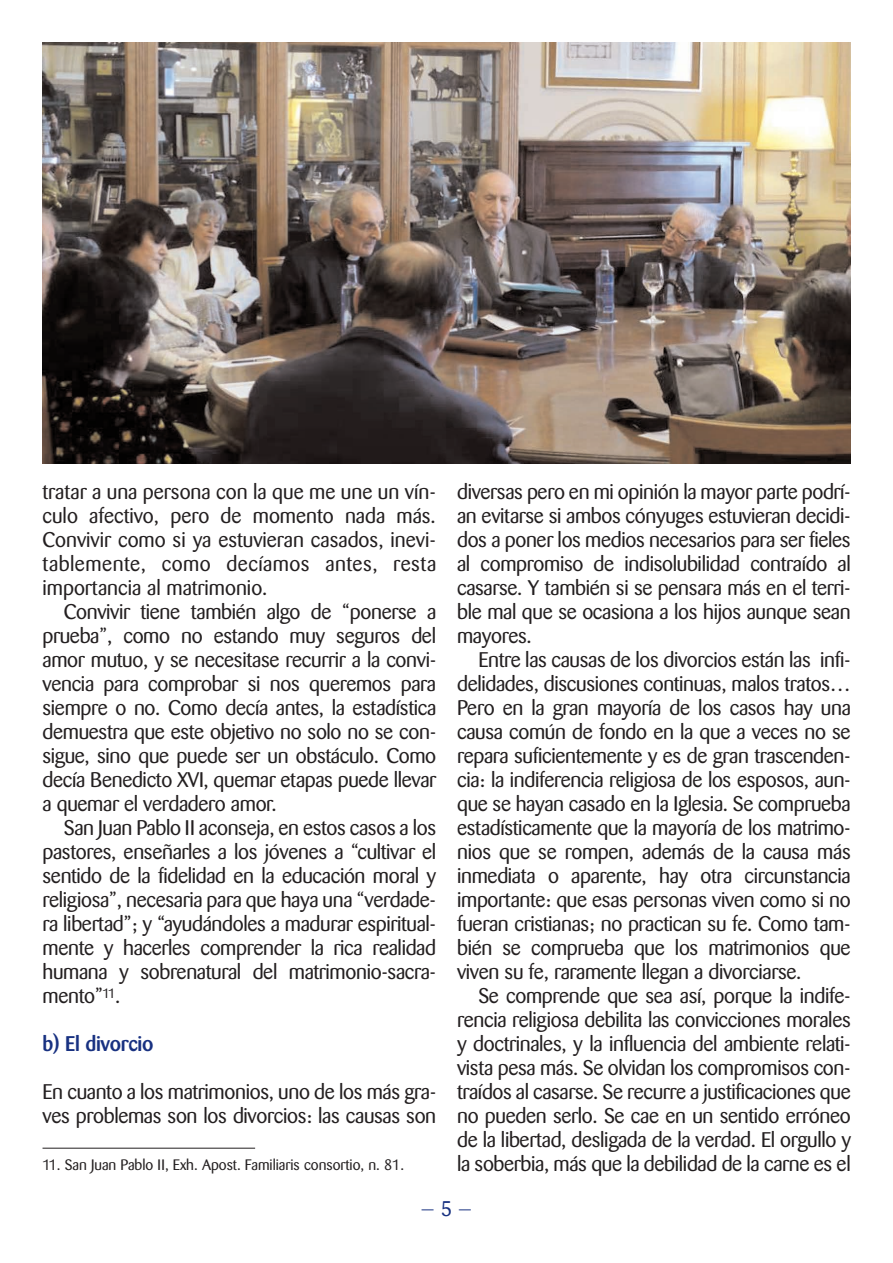
<style>
.page{position:relative;width:893px;height:1263px;background:#fff}
.page>*{position:absolute;margin:0;border:0;box-sizing:border-box;transform-origin:0 0}
.t1{font:21px/24px "Barmeno";letter-spacing:-.015em;color:#231f20;text-align:justify}
.t2{font:500 21px "Barmeno";letter-spacing:-.015em;color:#183181}
.t3{font:21px "Barmeno";color:#183181}
.t4{font:15px "Barmeno";color:#231f20}
</style>
<div class="page">
<img style="left:43px;top:43px;width:807px;height:421px">
<hr style="left:43px;top:1148px;width:212px;height:1px;background:#231f20">
<p class="t1" style="left:43px;top:481px;width:395px">tratar a una persona con la que me une un vín&shy;culo afectivo, pero de momento nada más.<br>Convivir como si ya estuvieran casados, inevi&shy;tablemente, como decíamos antes, resta importancia al matrimonio.</p>
<p class="t1" style="left:43px;top:601px;width:395px;text-indent:21px">Convivir tiene también algo de “ponerse a prueba”, como no estando muy seguros del amor mutuo, y se necesitase recurrir a la convi&shy;vencia para comprobar si nos queremos para siempre o no. Como decía antes, la estadística demuestra que este objetivo no solo no se con&shy;sigue, sino que puede ser un obstáculo. Como decía Benedicto XVI, quemar etapas puede llevar a quemar el verdadero amor.</p>
<p class="t1" style="left:43px;top:817px;width:395px;text-indent:21px">San Juan Pablo II aconseja, en estos casos a los pastores, enseñarles a los jóvenes a “cultivar el sentido de la fidelidad en la educación moral y religiosa”, necesaria para que haya una “verdade&shy;ra libertad”; y “ayudándoles a madurar espiritual&shy;mente y hacerles comprender la rica realidad humana y sobrenatural del matrimonio-sacra&shy;mento”<sup>11</sup>.</p>
<p class="t2" style="left:43px;top:1034px;width:112px">b) El divorcio</p>
<p class="t1" style="left:43px;top:1081px;width:395px">En cuanto a los matrimonios, uno de los más gra&shy;ves problemas son los divorcios: las causas son</p>
<p class="t1" style="left:457px;top:481px;width:395px">diversas pero en mi opinión la mayor parte podrí&shy;an evitarse si ambos cónyuges estuvieran decidi&shy;dos a poner los medios necesarios para ser fieles al compromiso de indisolubilidad contraído al casarse. Y también si se pensara más en el terri&shy;ble mal que se ocasiona a los hijos aunque sean mayores.</p>
<p class="t1" style="left:457px;top:649px;width:395px;text-indent:21px">Entre las causas de los divorcios están las infi&shy;delidades, discusiones continuas, malos tratos… Pero en la gran mayoría de los casos hay una causa común de fondo en la que a veces no se repara suficientemente y es de gran trascenden&shy;cia: la indiferencia religiosa de los esposos, aun&shy;que se hayan casado en la Iglesia. Se comprueba estadísticamente que la mayoría de los matrimo&shy;nios que se rompen, además de la causa más inmediata o aparente, hay otra circunstancia importante: que esas personas viven como si no fueran cristianas; no practican su fe. Como tam&shy;bién se comprueba que los matrimonios que viven su fe, raramente llegan a divorciarse.</p>
<p class="t1" style="left:457px;top:985px;width:395px;text-indent:21px">Se comprende que sea así, porque la indife&shy;rencia religiosa debilita las convicciones morales y doctrinales, y la influencia del ambiente relati&shy;vista pesa más. Se olvidan los compromisos con&shy;traídos al casarse. Se recurre a justificaciones que no pueden serlo. Se cae en un sentido erróneo de la libertad, desligada de la verdad. El orgullo y</p>
<p class="t4" style="left:43px;top:1158px;width:363px">11. San Juan Pablo II, Exh. Apost. Familiaris consortio, n. 81.</p>
<p class="t1" style="left:457px;top:1153px;width:395px">la soberbia, más que la debilidad de la carne es el</p>
<p class="t3" style="left:421px;top:1199px;width:53px">— 5 —</p>
</div>
